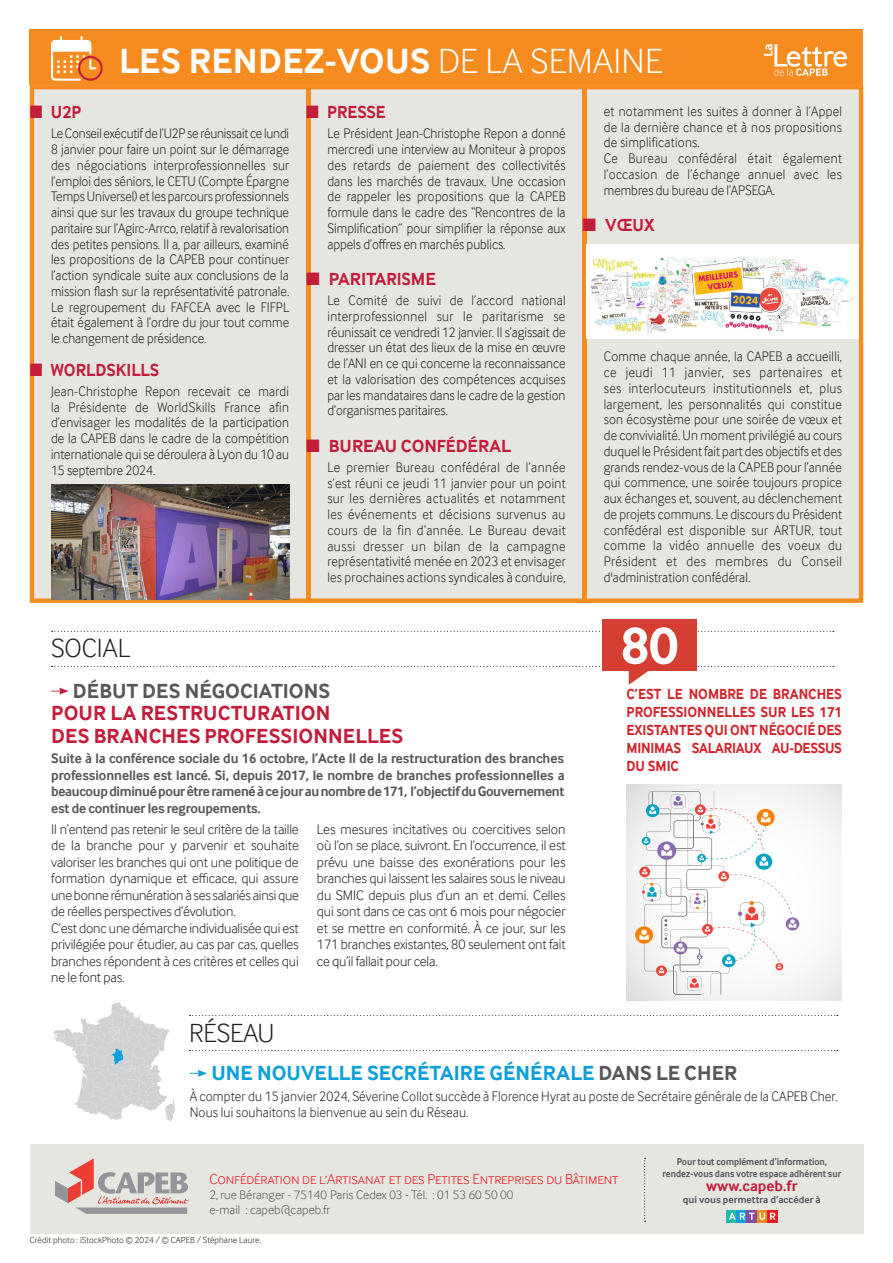
<style>
.page{position:relative;width:893px;height:1263px;background:#fff}
.page>*{position:absolute;margin:0;border:0;box-sizing:border-box;transform-origin:0 0}
.t1{font:700 54px "Inter Face";color:#fff}
.t2{font:700 36px "Inter Face";letter-spacing:.01em;color:#fff}
.Chap_Paraph{font:300 27px "Inter Face";color:#231f20}
.Titre_article{font:700 21px/22.5px "Inter Face";letter-spacing:.005em;color:#c21e3c}
.Titre_article-2{font:700 21px "Inter Face";letter-spacing:.005em;color:#0c9fdc}
.t3{font:700 18px "Inter Face";color:#c21e3c}
.t4{font:700 18px "Inter Face";color:#c21e3c;scale:.93 1}
.t5{font:700 15.45px "Inter Face";color:#c21e3c}
.t6{font:700 15px/18px "Inter Face";letter-spacing:-.02em;color:#d1232a;text-align:justify;scale:.92 1}
.t7{font:300 15px "Inter Face";letter-spacing:-.01em;color:#ee1d23}
.Texte_rdv{font:300 14.25px/15.8px "Inter Face";letter-spacing:.005em;color:#231f20;text-align:justify;scale:.93 1}
.Textes_ok{font:300 14.25px/16.5px "Inter Face";letter-spacing:-.01em;color:#231f20;text-align:justify}
.Textes_ok-2{font:700 14.25px/16.5px "Inter Face";letter-spacing:-.01em;color:#57585a;text-align:justify;scale:.95 1}
.Textes_ok-3{font:300 14.25px "Inter Face";letter-spacing:.01em;color:#231f20;scale:.95 1}
.t8{font:300 12.75px "Inter Face";color:#57585a}
.t9{font:700 10.2px/12px "Inter Face";color:#57585a;text-align:center;scale:.9 1}
.t10{font:700 10.2px "Inter Face";color:#57585a}
.t11{font:300 9px "Inter Face";letter-spacing:.01em;color:#231f20}
.s1{font-weight:300}
.s2{color:#57585a}
</style>
<div class="page">
<svg style="left:190px;top:1070px;width:17px;height:7px"></svg>
<div style="left:30px;top:30px;width:833px;height:55px;background:#f68b1f"></div>
<svg style="left:51px;top:36px;width:52px;height:45px"></svg>
<svg style="left:764px;top:44px;width:83px;height:32px"></svg>
<div style="left:30px;top:85px;width:833px;height:518px;background:#e6e6e1;border:4px solid #f68b1f"></div>
<hr style="left:306px;top:89px;width:4px;height:514px;background:#f68b1f">
<hr style="left:583px;top:89px;width:4px;height:514px;background:#f68b1f">
<div style="left:587px;top:244px;width:272px;height:94px;background:#fff"></div>
<img style="left:590px;top:257px;width:265px;height:77px">
<img style="left:51px;top:485px;width:238px;height:115px">
<svg style="left:52px;top:631px;width:782px;height:1px"></svg>
<svg style="left:190px;top:1015px;width:648px;height:1px"></svg>
<svg style="left:190px;top:1050px;width:648px;height:1px"></svg>
<div style="left:602px;top:620px;width:95px;height:51px;background:#d53f33"></div>
<svg style="left:51px;top:666px;width:783px;height:29px"></svg>
<div style="left:626px;top:785px;width:216px;height:215px;background:linear-gradient(to right,#e9e9e9,#f8f8f8)"></div>
<svg style="left:635px;top:926px;width:18px;height:18px"></svg>
<svg style="left:786px;top:917px;width:13px;height:13px"></svg>
<svg style="left:639px;top:791px;width:157px;height:203px"></svg>
<svg style="left:53px;top:1002px;width:122px;height:120px"></svg>
<div style="left:30px;top:1144px;width:833px;height:89px;background:#e6e6e1"></div>
<svg style="left:644px;top:1158px;width:2px;height:64px"></svg>
<div style="left:726px;top:1210px;width:11px;height:13px;background:#22bcac"></div>
<div style="left:737px;top:1210px;width:10px;height:13px;background:#0c9fdc"></div>
<svg style="left:747px;top:1210px;width:10px;height:13px"></svg>
<div style="left:757px;top:1210px;width:10px;height:13px;background:#f68b1f"></div>
<svg style="left:767px;top:1210px;width:10px;height:13px"></svg>
<svg style="left:729px;top:1213px;width:46px;height:7px"></svg>
<svg style="left:55px;top:1158px;width:134px;height:56px"></svg>
<p class="t2" style="left:119px;top:40px;width:545px">LES RENDEZ-VOUS <span class="s1">DE LA SEMAINE</span></p>
<p class="t4" style="left:30px;top:102px;width:57px">■ U2P</p>
<p class="Texte_rdv" style="left:51px;top:126px;width:258px">Le Conseil exécutif de l’U2P se réunissait ce lundi 8 janvier pour faire un point sur le démarrage des négociations interprofessionnelles sur l’emploi des séniors, le CETU (Compte Épargne Temps Universel) et les parcours professionnels ainsi que sur les travaux du groupe technique paritaire sur l’Agirc-Arrco, relatif à revalorisation des petites pensions. Il a, par ailleurs, examiné les propositions de la CAPEB pour continuer l’action syndicale suite aux conclusions de la mission flash sur la représentativité patronale.<br>Le regroupement du FAFCEA avec le FIFPL était également à l’ordre du jour tout comme le changement de présidence.</p>
<p class="t4" style="left:30px;top:359px;width:141px">■ WORLDSKILLS</p>
<p class="Texte_rdv" style="left:51px;top:383px;width:258px">Jean-Christophe Repon recevait ce mardi la Présidente de WorldSkills France afin d’envisager les modalités de la participation de la CAPEB dans le cadre de la compétition internationale qui se déroulera à Lyon du 10 au 15 septembre 2024.</p>
<p class="t4" style="left:306px;top:102px;width:87px">■ PRESSE</p>
<p class="Texte_rdv" style="left:327px;top:126px;width:258px">Le Président Jean-Christophe Repon a donné mercredi une interview au Moniteur à propos des retards de paiement des collectivités dans les marchés de travaux. Une occasion de rappeler les propositions que la CAPEB formule dans le cadre des “Rencontres de la Simplification” pour simplifier la réponse aux appels d’offres en marchés publics.</p>
<p class="t3" style="left:306px;top:269px;width:131px">■ PARITARISME</p>
<p class="Texte_rdv" style="left:327px;top:292px;width:258px">Le Comité de suivi de l’accord national interprofessionnel sur le paritarisme se réunissait ce vendredi 12 janvier. Il s’agissait de dresser un état des lieux de la mise en œuvre de l’ANI en ce qui concerne la reconnaissance et la valorisation des compétences acquises par les mandataires dans le cadre de la gestion d’organismes paritaires.</p>
<p class="t3" style="left:306px;top:435px;width:206px">■ BUREAU CONFÉDÉRAL</p>
<p class="Texte_rdv" style="left:327px;top:459px;width:258px">Le premier Bureau confédéral de l’année s’est réuni ce jeudi 11 janvier pour un point sur les dernières actualités et notamment les événements et décisions survenus au cours de la fin d’année. Le Bureau devait aussi dresser un bilan de la campagne représentativité menée en 2023 et envisager les prochaines actions syndicales à conduire,</p>
<p class="Chap_Paraph" style="left:51px;top:633px;width:81px">SOCIAL</p>
<p class="Titre_article" style="left:51px;top:679px;width:353px;text-indent:22px"><span class="s2">DÉBUT DES NÉGOCIATIONS<br></span>POUR LA RESTRUCTURATION<br>DES BRANCHES PROFESSIONNELLES</p>
<p class="Textes_ok-2" style="left:51px;top:750px;width:542px">Suite à la conférence sociale du 16 octobre, l’Acte Il de la restructuration des branches professionnelles est lancé. Si, depuis 2017, le nombre de branches professionnelles a beaucoup diminué pour être ramené à ce jour au nombre de 171, l’objectif du Gouvernement est de continuer les regroupements.</p>
<p class="Textes_ok" style="left:51px;top:820px;width:249px">Il n’entend pas retenir le seul critère de la taille de la branche pour y parvenir et souhaite valoriser les branches qui ont une politique de formation dynamique et efficace, qui assure une bonne rémunération à ses salariés ainsi que de réelles perspectives d’évolution.</p>
<p class="Textes_ok" style="left:51px;top:919px;width:249px">C’est donc une démarche individualisée qui est privilégiée pour étudier, au cas par cas, quelles branches répondent à ces critères et celles qui ne le font pas.</p>
<p class="Textes_ok" style="left:317px;top:820px;width:250px">Les mesures incitatives ou coercitives selon où l’on se place, suivront. En l’occurrence, il est prévu une baisse des exonérations pour les branches qui laissent les salaires sous le niveau du SMIC depuis plus d’un an et demi. Celles qui sont dans ce cas ont 6 mois pour négocier et se mettre en conformité. À ce jour, sur les 171 branches existantes, 80 seulement ont fait ce qu’il fallait pour cela.</p>
<p class="Chap_Paraph" style="left:189px;top:1017px;width:87px">RÉSEAU</p>
<p class="Texte_rdv" style="left:604px;top:103px;width:258px">et notamment les suites à donner à l’Appel de la dernière chance et à nos propositions de simplifications.</p>
<p class="Texte_rdv" style="left:604px;top:150px;width:258px">Ce Bureau confédéral était également l’occasion de l’échange annuel avec les membres du bureau de l’APSEGA.</p>
<p class="t3" style="left:583px;top:215px;width:73px">■ VŒUX</p>
<p class="Texte_rdv" style="left:604px;top:349px;width:258px">Comme chaque année, la CAPEB a accueilli, ce jeudi 11 janvier, ses partenaires et ses interlocuteurs institutionnels et, plus largement, les personnalités qui constitue son écosystème pour une soirée de vœux et de convivialité. Un moment privilégié au cours duquel le Président fait part des objectifs et des grands rendez-vous de la CAPEB pour l’année qui commence, une soirée toujours propice aux échanges et, souvent, au déclenchement de projets communs. Le discours du Président confédéral est disponible sur ARTUR, tout comme la vidéo annuelle des voeux du Président et des membres du Conseil d'administration confédéral.</p>
<p class="t1" style="left:620px;top:614px;width:59px">80</p>
<p class="t6" style="left:626px;top:685px;width:236px">C’EST LE NOMBRE DE BRANCHES PROFESSIONNELLES SUR LES 171<br>EXISTANTES QUI ONT NÉGOCIÉ DES MINIMAS SALARIAUX AU-DESSUS DU SMIC</p>
<p class="Titre_article-2" style="left:211px;top:1061px;width:527px">UNE NOUVELLE SECRÉTAIRE GÉNÉRALE <span class="s2">DANS LE CHER</span></p>
<p class="Textes_ok-3" style="left:190px;top:1088px;width:684px">À compter du 15 janvier 2024, Séverine Collot succède à Florence Hyrat au poste de Secrétaire générale de la CAPEB Cher.</p>
<p class="Textes_ok-3" style="left:190px;top:1104px;width:295px">Nous lui souhaitons la bienvenue au sein du Réseau.</p>
<p class="t7" style="left:209px;top:1170px;width:411px">Confédération de l’Artisanat et des Petites Entreprises du Bâtiment</p>
<p class="t8" style="left:209px;top:1187px;width:305px">2, rue Béranger - 75140 Paris Cedex 03 - Tél. : 01 53 60 50 00</p>
<p class="t8" style="left:209px;top:1202px;width:122px">e-mail : capeb@capeb.fr</p>
<p class="t11" style="left:30px;top:1235px;width:233px">Crédit photo : iStockPhoto © 2024 / © CAPEB / Stéphane Laure.</p>
<p class="t9" style="left:663px;top:1155px;width:200px">Pour tout complément d’information, rendez-vous dans votre espace adhérent sur</p>
<p class="t5" style="left:706px;top:1177px;width:93px">www.capeb.fr</p>
<p class="t10" style="left:683px;top:1194px;width:139px">qui vous permettra d’accéder à</p>
</div>
